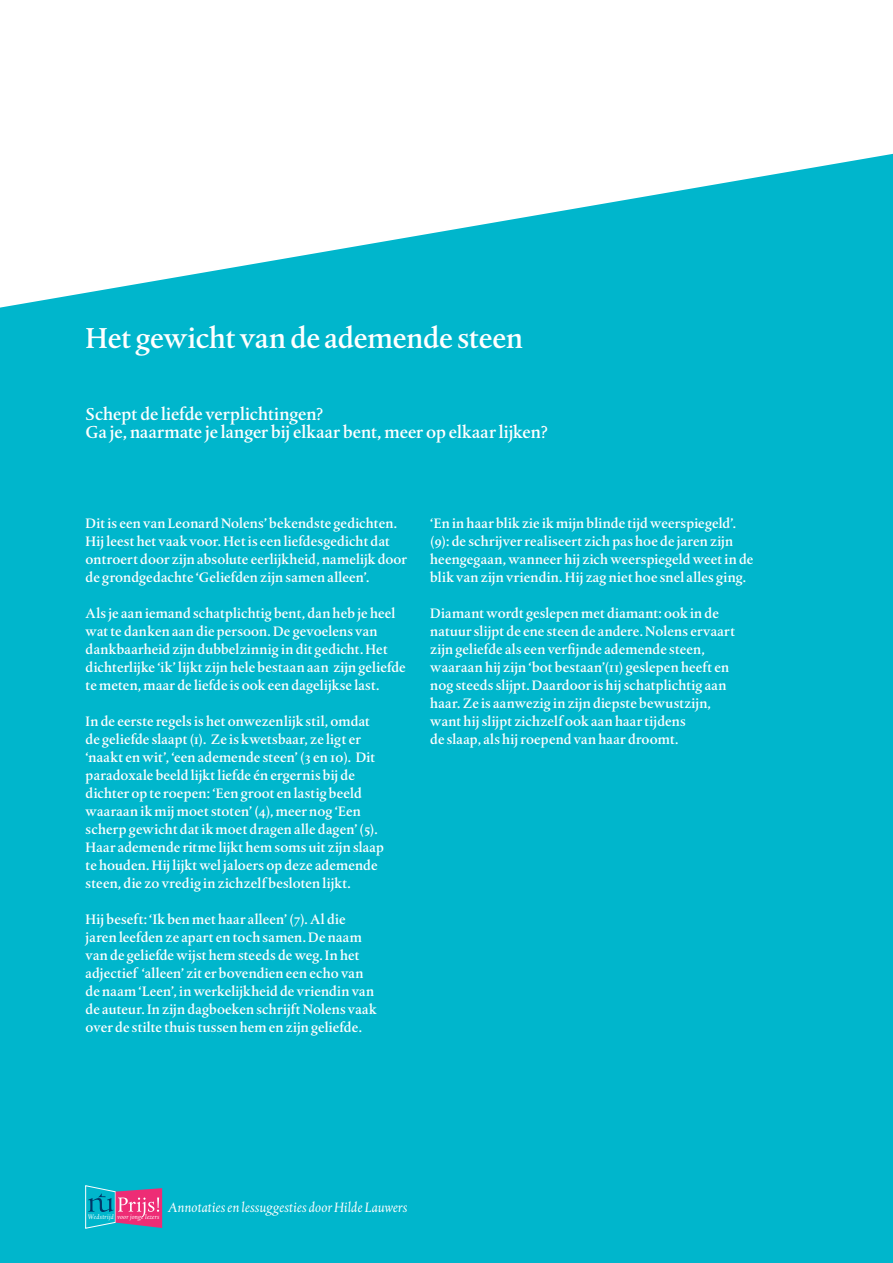
<style>
.page{position:relative;width:893px;height:1263px;background:#fff}
.page>*{position:absolute;margin:0;border:0;box-sizing:border-box;transform-origin:0 0}
.t1{font:30px "DTL Albertina ST Medium";letter-spacing:-.01em;color:#fff}
.t2{font:18px/18px "DTL Albertina ST Medium";color:#fff}
.t3{font:14.25px/18px "DTL Albertina ST Medium";letter-spacing:.01em;color:#fff}
.t4{font:italic 14.25px "DTL Albertina T";letter-spacing:.015em;color:#fff}
.t5{font:italic 6.75px "DTL Albertina T";letter-spacing:.03em;color:#fff}
</style>
<div class="page">
<div style="left:0;top:154px;width:893px;height:1109px;background:#00b6cc"></div>
<svg style="left:85px;top:1185px;width:77px;height:44px;background:#7d7ba6"></svg>
<h1 class="t1" style="left:86px;top:320px;width:439px">Het gewicht van de ademende steen</h1>
<p class="t2" style="left:86px;top:405px;width:464px">Schept de liefde verplichtingen?<br>Ga je, naarmate je langer bij elkaar bent, meer op elkaar lijken?</p>
<p class="t3" style="left:86px;top:514px;width:323px">Dit is een van Leonard Nolens’ bekendste gedichten.<br>Hij leest het vaak voor. Het is een liefdesgedicht dat ontroert door zijn absolute eerlijkheid, namelijk door de grondgedachte ‘Geliefden zijn samen alleen’.</p>
<p class="t3" style="left:86px;top:604px;width:322px">Als je aan iemand schatplichtig bent, dan heb je heel wat te danken aan die persoon. De gevoelens van dankbaarheid zijn dubbelzinnig in dit gedicht. Het dichterlijke ‘ik’ lijkt zijn hele bestaan aan zijn geliefde te meten, maar de liefde is ook een dagelijkse last.</p>
<p class="t3" style="left:86px;top:712px;width:300px">In de eerste regels is het onwezenlijk stil, omdat de geliefde slaapt (1). Ze is kwetsbaar, ze ligt er ‘naakt en wit’, ‘een ademende steen’ (3 en 10). Dit paradoxale beeld lijkt liefde én ergernis bij de dichter op te roepen: ‘Een groot en lastig beeld waaraan ik mij moet stoten’ (4), meer nog ‘Een scherp gewicht dat ik moet dragen alle dagen’ (5).<br>Haar ademende ritme lijkt hem soms uit zijn slaap te houden. Hij lijkt wel jaloers op deze ademende steen, die zo vredig in zichzelf besloten lijkt.</p>
<p class="t3" style="left:86px;top:910px;width:293px">Hij beseft: ‘Ik ben met haar alleen’ (7). Al die jaren leefden ze apart en toch samen. De naam van de geliefde wijst hem steeds de weg. In het adjectief ‘alleen’ zit er bovendien een echo van de naam ‘Leen’, in werkelijkheid de vriendin van de auteur. In zijn dagboeken schrijft Nolens vaak over de stilte thuis tussen hem en zijn geliefde.</p>
<p class="t3" style="left:430px;top:514px;width:325px">‘En in haar blik zie ik mijn blinde tijd weerspiegeld’. (9): de schrijver realiseert zich pas hoe de jaren zijn heengegaan, wanneer hij zich weerspiegeld weet in de blik van zijn vriendin. Hij zag niet hoe snel alles ging.</p>
<p class="t3" style="left:430px;top:604px;width:306px">Diamant wordt geslepen met diamant: ook in de natuur slijpt de ene steen de andere. Nolens ervaart zijn geliefde als een verfijnde ademende steen, waaraan hij zijn ‘bot bestaan’(11) geslepen heeft en nog steeds slijpt. Daardoor is hij schatplichtig aan haar. Ze is aanwezig in zijn diepste bewustzijn, want hij slijpt zichzelf ook aan haar tijdens<br>de slaap, als hij roepend van haar droomt.</p>
<p class="t5" style="left:88px;top:1212px;width:73px">Wedstrijd voor jonge lezers</p>
<p class="t4" style="left:168px;top:1199px;width:241px">Annotaties en lessuggesties door Hilde Lauwers</p>
</div>
